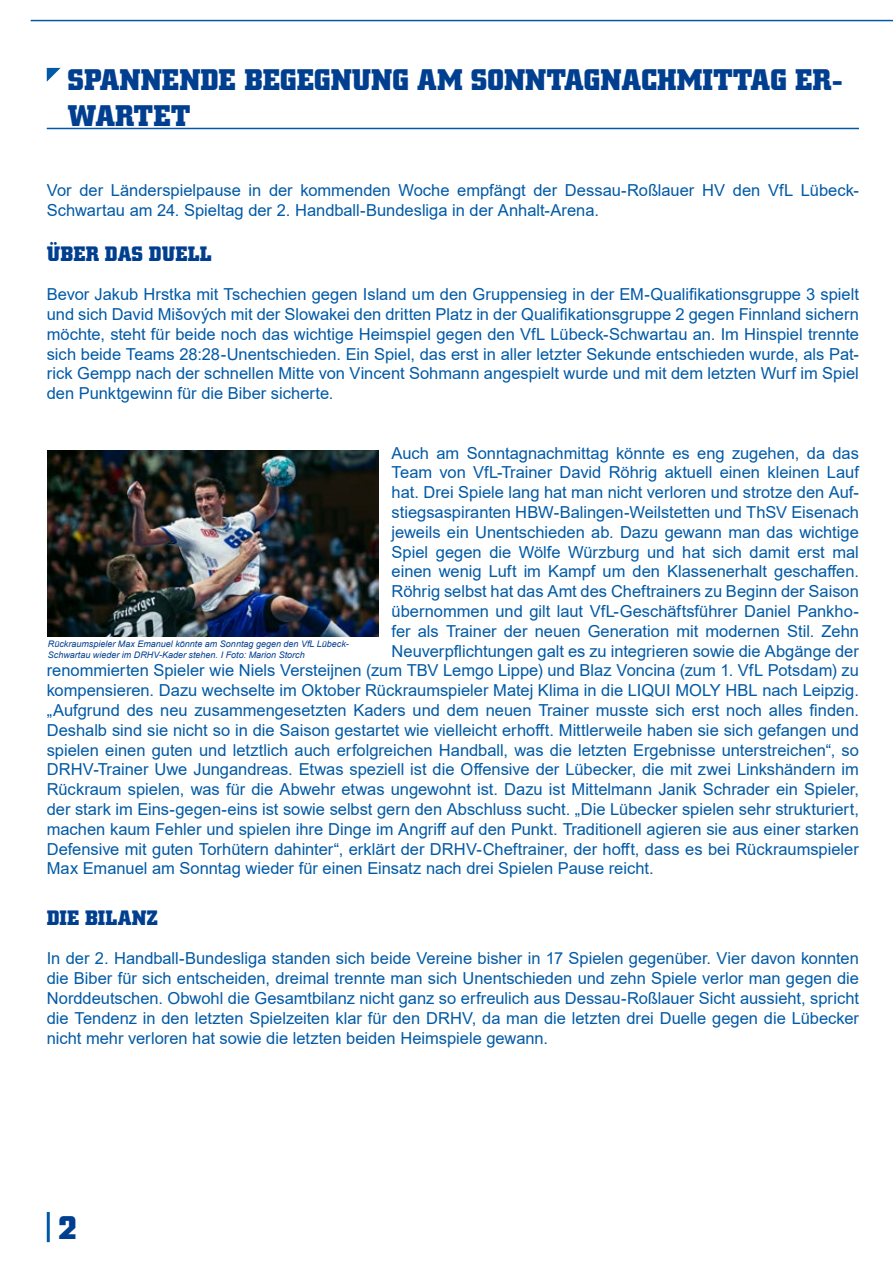
<style>
.page{position:relative;width:893px;height:1263px;background:#fff}
.page>*{position:absolute;margin:0;border:0;box-sizing:border-box;transform-origin:0 0}
.t1{font:700 33px "Square Slabserif 711 Pro";color:#003f90}
.t2{font:700 30px/36px "Square Slabserif 711 Pro";color:#003f90}
.t3{font:700 21px "Square Slabserif 711 Pro";letter-spacing:.005em;color:#003f90}
.t4{font:16.5px/19.8px "Arial";color:#005aa7;text-align:justify}
.t5{font:italic 9px/10.8px "Arial";color:#003f90}
</style>
<div class="page">
<hr style="left:47px;top:1212px;width:3px;height:30px;background:#005aa7">
<hr style="left:31px;top:20px;width:862px;height:1px;background:#005aa7">
<svg style="left:47px;top:68px;width:14px;height:14px"></svg>
<hr style="left:47px;top:128px;width:812px;height:1px;background:#005aa7">
<img style="left:48px;top:450px;width:331px;height:187px">
<h2 class="t2" style="left:68px;top:61px;width:777px">SPANNENDE BEGEGNUNG AM SONNTAGNACHMITTAG ER-<br>WARTET</h2>
<p class="t4" style="left:47px;top:180px;width:814px">Vor der Länderspielpause in der kommenden Woche empfängt der Dessau-Roßlauer HV den VfL Lübeck-<br>Schwartau am 24. Spieltag der 2. Handball-Bundesliga in der Anhalt-Arena.</p>
<p class="t3" style="left:47px;top:239px;width:166px">ÜBER DAS DUELL</p>
<p class="t4" style="left:47px;top:284px;width:814px">Bevor Jakub Hrstka mit Tschechien gegen Island um den Gruppensieg in der EM-Qualifikationsgruppe 3 spielt und sich David Mišových mit der Slowakei den dritten Platz in der Qualifikationsgruppe 2 gegen Finnland sichern möchte, steht für beide noch das wichtige Heimspiel gegen den VfL Lübeck-Schwartau an. Im Hinspiel trennte sich beide Teams 28:28-Unentschieden. Ein Spiel, das erst in aller letzter Sekunde entschieden wurde, als Pat&shy;rick Gempp nach der schnellen Mitte von Vincent Sohmann angespielt wurde und mit dem letzten Wurf im Spiel den Punktgewinn für die Biber sicherte.</p>
<p class="t4" style="left:392px;top:443px;width:469px">Auch am Sonntagnachmittag könnte es eng zugehen, da das</p>
<p class="t4" style="left:392px;top:463px;width:469px">Team von VfL-Trainer David Röhrig aktuell einen kleinen Lauf</p>
<p class="t4" style="left:392px;top:482px;width:469px">hat. Drei Spiele lang hat man nicht verloren und strotze den Auf-</p>
<p class="t4" style="left:392px;top:502px;width:469px">stiegsaspiranten HBW-Balingen-Weilstetten und ThSV Eisenach</p>
<p class="t4" style="left:392px;top:522px;width:469px">jeweils ein Unentschieden ab. Dazu gewann man das wichtige</p>
<p class="t4" style="left:392px;top:542px;width:469px">Spiel gegen die Wölfe Würzburg und hat sich damit erst mal</p>
<p class="t4" style="left:392px;top:562px;width:469px">einen wenig Luft im Kampf um den Klassenerhalt geschaffen.</p>
<p class="t4" style="left:392px;top:581px;width:469px">Röhrig selbst hat das Amt des Cheftrainers zu Beginn der Saison</p>
<p class="t4" style="left:392px;top:601px;width:469px">übernommen und gilt laut VfL-Geschäftsführer Daniel Pankho-</p>
<p class="t4" style="left:392px;top:621px;width:469px">fer als Trainer der neuen Generation mit modernen Stil. Zehn</p>
<p class="t4" style="left:392px;top:641px;width:469px">Neuverpflichtungen galt es zu integrieren sowie die Abgänge der</p>
<p class="t4" style="left:47px;top:661px;width:814px">renommierten Spieler wie Niels Versteijnen (zum TBV Lemgo Lippe) und Blaz Voncina (zum 1. VfL Potsdam) zu</p>
<p class="t4" style="left:47px;top:680px;width:814px">kompensieren. Dazu wechselte im Oktober Rückraumspieler Matej Klima in die LIQUI MOLY HBL nach Leipzig.</p>
<p class="t4" style="left:47px;top:700px;width:814px">„Aufgrund des neu zusammengesetzten Kaders und dem neuen Trainer musste sich erst noch alles finden.</p>
<p class="t4" style="left:47px;top:720px;width:814px">Deshalb sind sie nicht so in die Saison gestartet wie vielleicht erhofft. Mittlerweile haben sie sich gefangen und</p>
<p class="t4" style="left:47px;top:740px;width:814px">spielen einen guten und letztlich auch erfolgreichen Handball, was die letzten Ergebnisse unterstreichen“, so</p>
<p class="t4" style="left:47px;top:760px;width:814px">DRHV-Trainer Uwe Jungandreas. Etwas speziell ist die Offensive der Lübecker, die mit zwei Linkshändern im</p>
<p class="t4" style="left:47px;top:779px;width:814px">Rückraum spielen, was für die Abwehr etwas ungewohnt ist. Dazu ist Mittelmann Janik Schrader ein Spieler,</p>
<p class="t4" style="left:47px;top:799px;width:814px">der stark im Eins-gegen-eins ist sowie selbst gern den Abschluss sucht. „Die Lübecker spielen sehr strukturiert,</p>
<p class="t4" style="left:47px;top:819px;width:814px">machen kaum Fehler und spielen ihre Dinge im Angriff auf den Punkt. Traditionell agieren sie aus einer starken</p>
<p class="t4" style="left:47px;top:839px;width:814px">Defensive mit guten Torhütern dahinter“, erklärt der DRHV-Cheftrainer, der hofft, dass es bei Rückraumspieler</p>
<p class="t4" style="left:47px;top:859px;width:608px">Max Emanuel am Sonntag wieder für einen Einsatz nach drei Spielen Pause reicht.</p>
<p class="t3" style="left:47px;top:904px;width:113px">DIE BILANZ</p>
<p class="t4" style="left:47px;top:949px;width:814px">In der 2. Handball-Bundesliga standen sich beide Vereine bisher in 17 Spielen gegenüber. Vier davon konnten die Biber für sich entscheiden, dreimal trennte man sich Unentschieden und zehn Spiele verlor man gegen die Norddeutschen. Obwohl die Gesamtbilanz nicht ganz so erfreulich aus Dessau-Roßlauer Sicht aussieht, spricht die Tendenz in den letzten Spielzeiten klar für den DRHV, da man die letzten drei Duelle gegen die Lübecker nicht mehr verloren hat sowie die letzten beiden Heimspiele gewann.</p>
<p class="t5" style="left:48px;top:639px;width:303px">Rückraumspieler Max Emanuel könnte am Sonntag gegen den VfL Lübeck-<br>Schwartau wieder im DRHV-Kader stehen. I Foto: Marion Storch</p>
<h1 class="t1" style="left:58px;top:1205px;width:20px">2</h1>
</div>
